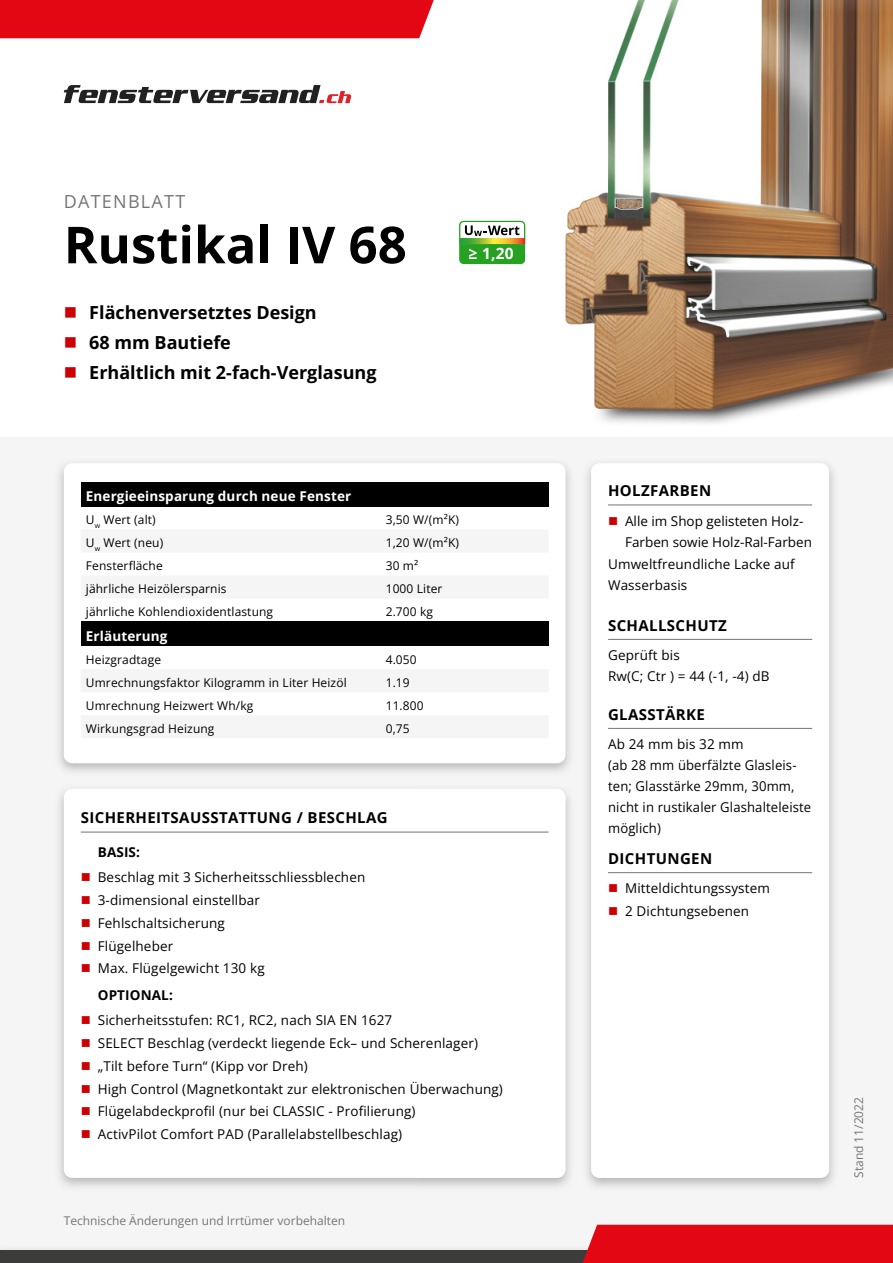
<style>
.page{position:relative;width:893px;height:1263px;background:#fff}
.page>*{position:absolute;margin:0;border:0;box-sizing:border-box;transform-origin:0 0}
.t1{font:700 51px "Open Sans";color:#000}
.t2{font:700 18px "Open Sans";color:#000}
.t3{font:18px "Open Sans";letter-spacing:.07em;color:#757575}
.t4{font:700 15.45px "Open Sans";color:#fff}
.t5{font:700 15px "Open Sans";letter-spacing:.025em;color:#000}
.t6{font:13.5px/21px "Open Sans";letter-spacing:.01em;color:#000}
.t7{font:700 13.5px "Open Sans";letter-spacing:.01em;color:#fff}
.t8{font:700 13.5px "Open Sans";letter-spacing:.01em;color:#000}
.t9{font:12px "Open Sans";letter-spacing:.01em;color:#000}
.t10{font:12px "Open Sans";color:#757575}
.s1{color:#c00}
.s2{font-weight:700}
</style>
<div class="page">
<img style="left:463px;top:0;width:430px;height:424px">
<div style="left:0;top:438px;width:893px;height:825px;background:#f5f5f5"></div>
<div style="left:0;top:1250px;width:893px;height:13px;background:#3c3c3b"></div>
<div style="left:583px;top:1225px;width:310px;height:38px;background:#e30613"></div>
<div style="left:64px;top:789px;width:502px;height:389px;background:#fff;border-radius:9px"></div>
<hr style="left:81px;top:832px;width:468px;height:1px;background:#757575">
<div style="left:64px;top:463px;width:502px;height:300px;background:#fff;border-radius:9px"></div>
<div style="left:81px;top:482px;width:468px;height:24px;background:#000"></div>
<div style="left:81px;top:621px;width:468px;height:25px;background:#000"></div>
<div style="left:591px;top:463px;width:238px;height:715px;background:#fff;border-radius:9px"></div>
<hr style="left:608px;top:505px;width:204px;height:1px;background:#757575">
<hr style="left:608px;top:639px;width:204px;height:1px;background:#757575">
<hr style="left:608px;top:728px;width:204px;height:1px;background:#757575">
<hr style="left:608px;top:872px;width:204px;height:1px;background:#757575">
<div style="left:460px;top:221px;width:65px;height:42px;background:#26a121;border-radius:4px"></div>
<div style="left:459px;top:221px;width:66px;height:43px;border:1px solid #26a121;border-radius:4px"></div>
<svg style="left:459px;top:220px;width:67px;height:39px"></svg>
<svg style="left:460px;top:238px;width:64px;height:6px"></svg>
<svg style="left:64px;top:85px;width:287px;height:18px"></svg>
<div style="left:0;top:0;width:434px;height:38px;background:#e30613"></div>
<h2 class="t3" style="left:64px;top:189px;width:123px">DATENBLATT</h2>
<h1 class="t1" style="left:64px;top:210px;width:345px">Rustikal IV 68</h1>
<h2 class="t2" style="left:64px;top:300px;width:254px"><span class="s1">■</span> Flächenversetztes Design</h2>
<h2 class="t2" style="left:64px;top:330px;width:169px"><span class="s1">■</span> 68 mm Bautiefe</h2>
<h2 class="t2" style="left:64px;top:360px;width:314px"><span class="s1">■</span> Erhältlich mit 2-fach-Verglasung</h2>
<p class="t4" style="left:482px;top:243px;width:33px">1,20</p>
<p class="t7" style="left:86px;top:487px;width:267px">Energieeinsparung durch neue Fenster</p>
<p class="t9" style="left:86px;top:512px;width:71px">U<sub>w</sub> Wert (alt)</p>
<p class="t9" style="left:386px;top:512px;width:75px">3,50 W/(m²K)</p>
<p class="t9" style="left:86px;top:535px;width:79px">U<sub>w</sub> Wert (neu)</p>
<p class="t9" style="left:386px;top:535px;width:75px">1,20 W/(m²K)</p>
<p class="t9" style="left:86px;top:558px;width:78px">Fensterfläche</p>
<p class="t9" style="left:386px;top:558px;width:34px">30 m²</p>
<p class="t9" style="left:86px;top:581px;width:142px">jährliche Heizölersparnis</p>
<p class="t9" style="left:386px;top:581px;width:58px">1000 Liter</p>
<p class="t9" style="left:86px;top:604px;width:189px">jährliche Kohlendioxidentlastung</p>
<p class="t9" style="left:386px;top:604px;width:49px">2.700 kg</p>
<p class="t7" style="left:86px;top:627px;width:83px">Erläuterung</p>
<p class="t9" style="left:86px;top:651px;width:77px">Heizgradtage</p>
<p class="t9" style="left:386px;top:651px;width:33px">4.050</p>
<p class="t9" style="left:86px;top:674px;width:262px">Umrechnungsfaktor Kilogramm in Liter Heizöl</p>
<p class="t9" style="left:386px;top:674px;width:26px">1.19</p>
<p class="t9" style="left:86px;top:697px;width:169px">Umrechnung Heizwert Wh/kg</p>
<p class="t9" style="left:386px;top:697px;width:40px">11.800</p>
<p class="t9" style="left:86px;top:721px;width:130px">Wirkungsgrad Heizung</p>
<p class="t9" style="left:386px;top:721px;width:26px">0,75</p>
<p class="t5" style="left:81px;top:808px;width:308px">SICHERHEITSAUSSTATTUNG / BESCHLAG</p>
<p class="t8" style="left:98px;top:843px;width:44px">BASIS:</p>
<p class="t6" style="left:81px;top:867px;width:286px"><span class="s1">■</span> Beschlag mit 3 Sicherheitsschliessblechen</p>
<p class="t6" style="left:81px;top:889px;width:181px"><span class="s1">■</span> 3-dimensional einstellbar</p>
<p class="t6" style="left:81px;top:912px;width:146px"><span class="s1">■</span> Fehlschaltsicherung</p>
<p class="t6" style="left:81px;top:935px;width:94px"><span class="s1">■</span> Flügelheber</p>
<p class="t6" style="left:98px;top:954px;width:168px;line-height:27px;text-indent:-17px"><span class="s1">■</span> Max. Flügelgewicht 130 kg<br><span class="s2">OPTIONAL:</span></p>
<p class="t6" style="left:81px;top:1010px;width:313px"><span class="s1">■</span> Sicherheitsstufen: RC1, RC2, nach SIA EN 1627</p>
<p class="t6" style="left:81px;top:1032px;width:399px"><span class="s1">■</span> SELECT Beschlag (verdeckt liegende Eck– und Scherenlager)</p>
<p class="t6" style="left:81px;top:1055px;width:229px"><span class="s1">■</span> „Tilt before Turn“ (Kipp vor Dreh)</p>
<p class="t6" style="left:81px;top:1078px;width:424px"><span class="s1">■</span> High Control (Magnetkontakt zur elektronischen Überwachung)</p>
<p class="t6" style="left:81px;top:1100px;width:336px"><span class="s1">■</span> Flügelabdeckprofil (nur bei CLASSIC - Profilierung)</p>
<p class="t6" style="left:81px;top:1123px;width:323px"><span class="s1">■</span> ActivPilot Comfort PAD (Parallelabstellbeschlag)</p>
<p class="t10" style="left:64px;top:1212px;width:283px">Technische Änderungen und Irrtümer vorbehalten</p>
<p class="t5" style="left:608px;top:480px;width:105px">HOLZFARBEN</p>
<p class="t6" style="left:625px;top:510px;width:188px;text-indent:-17px"><span class="s1">■</span> Alle im Shop gelisteten Holz-<br>Farben sowie Holz-Ral-Farben</p>
<p class="t6" style="left:608px;top:554px;width:188px">Umweltfreundliche Lacke auf<br>Wasserbasis</p>
<p class="t5" style="left:608px;top:615px;width:120px">SCHALLSCHUTZ</p>
<p class="t6" style="left:608px;top:644px;width:163px">Geprüft bis<br>Rw(C; Ctr ) = 44 (-1, -4) dB</p>
<p class="t5" style="left:608px;top:704px;width:98px">GLASSTÄRKE</p>
<p class="t6" style="left:608px;top:733px;width:205px">Ab 24 mm bis 32 mm<br>(ab 28 mm überfälzte Glasleis&shy;ten; Glasstärke 29mm, 30mm, nicht in rustikaler Glashalteleiste möglich)</p>
<p class="t5" style="left:608px;top:848px;width:106px">DICHTUNGEN</p>
<p class="t6" style="left:608px;top:878px;width:163px"><span class="s1">■</span> Mitteldichtungssystem</p>
<p class="t6" style="left:608px;top:900px;width:143px"><span class="s1">■</span> 2 Dichtungsebenen</p>
<p class="t10" style="left:851px;top:1178px;width:82px;rotate:-90deg">Stand 11/2022</p>
</div>
